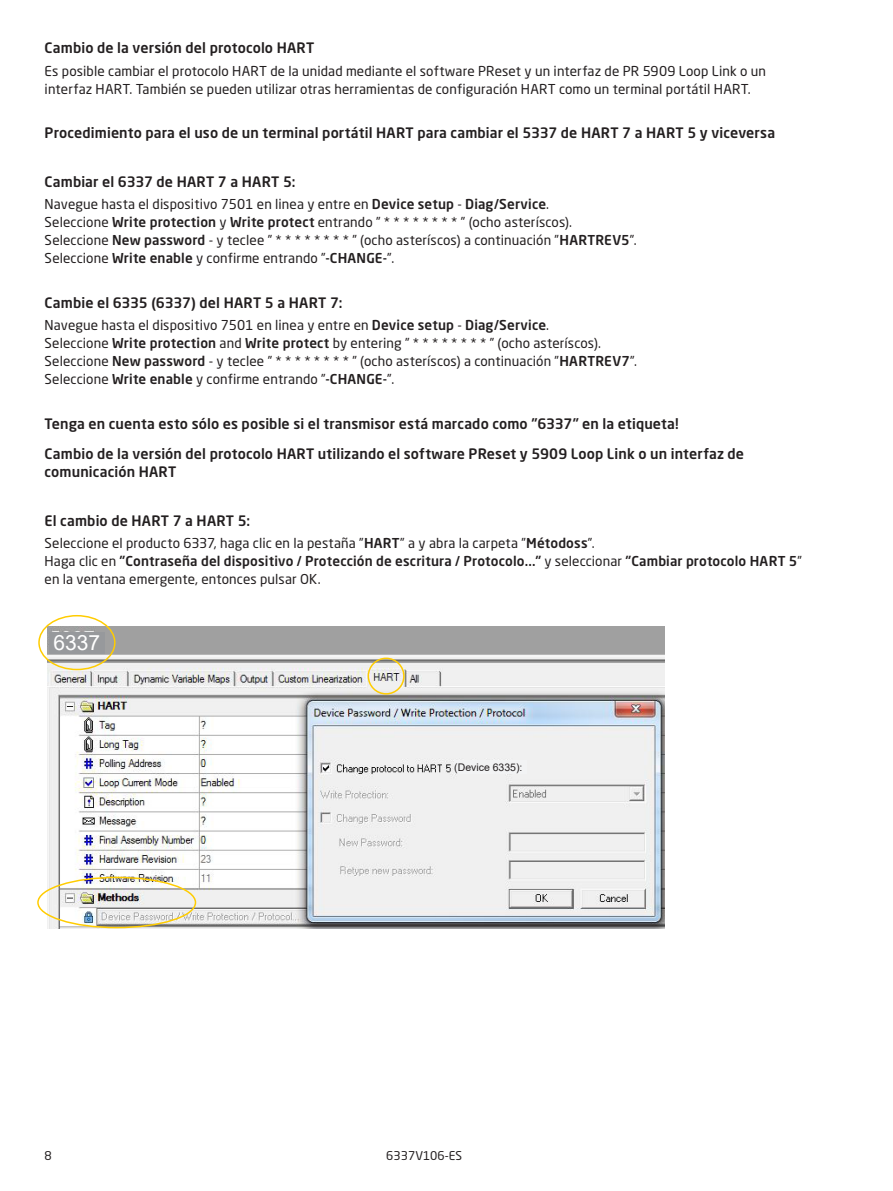
<style>
.page{position:relative;width:893px;height:1191px;background:#fff}
.page>*{position:absolute;margin:0;border:0;box-sizing:border-box;transform-origin:0 0}
.t1{font:21px "Arial";color:#fff}
.t2{font:500 14.25px/30.8px "Neo Sans Pro";letter-spacing:.01em;color:#231f20}
.t3{font:13.5px/18px "Neo Sans Pro";letter-spacing:.01em;color:#231f20}
.t4{font:12px "Neo Sans Pro";color:#231f20}
.t5{font:10.5px "Arial";color:#231f20}
.s1{font-weight:500}
</style>
<div class="page">
<img style="left:48px;top:627px;width:616px;height:301px">
<div style="left:368px;top:657px;width:37px;height:37px;border:2px solid #fc0;border-radius:50%"></div>
<div style="left:37px;top:876px;width:159px;height:52px;border:2px solid #fc0;border-radius:50%"></div>
<div style="left:49px;top:632px;width:56px;height:21px;background:#97999c"></div>
<div style="left:38px;top:615px;width:78px;height:55px;border:2px solid #fc0;border-radius:50%"></div>
<div style="left:454px;top:760px;width:73px;height:14px;background:#f2f3f4"></div>
<p class="t2" style="left:45px;top:32px;width:271px">Cambio de la versión del protocolo HART</p>
<p class="t3" style="left:45px;top:62px;width:723px">Es posible cambiar el protocolo HART de la unidad mediante el software PReset y un interfaz de PR 5909 Loop Link o un interfaz HART. También se pueden utilizar otras herramientas de configuración HART como un terminal portátil HART.</p>
<p class="t2" style="left:45px;top:117px;width:732px">Procedimiento para el uso de un terminal portátil HART para cambiar el 5337 de HART 7 a HART 5 y viceversa</p>
<p class="t2" style="left:45px;top:166px;width:252px">Cambiar el 6337 de HART 7 a HART 5:</p>
<p class="t3" style="left:45px;top:195px;width:593px">Navegue hasta el dispositivo 7501 en linea y entre en <span class="s1">Device setup</span> - <span class="s1">Diag/Service</span>.<br>Seleccione <span class="s1">Write protection</span> y <span class="s1">Write protect</span> entrando ” * * * * * * * * ” (ocho asteríscos).<br>Seleccione <span class="s1">New password</span> - y teclee ” * * * * * * * * ” (ocho asteríscos) a continuación ”<span class="s1">HARTREV5</span>”.<br>Seleccione <span class="s1">Write enable</span> y confirme entrando ”<span class="s1">-CHANGE-</span>”.</p>
<p class="t2" style="left:45px;top:287px;width:299px">Cambie el 6335 (6337) del HART 5 a HART 7:</p>
<p class="t3" style="left:45px;top:316px;width:594px">Navegue hasta el dispositivo 7501 en linea y entre en <span class="s1">Device setup</span> - <span class="s1">Diag/Service</span>.<br>Seleccione <span class="s1">Write protection</span> and <span class="s1">Write protect</span> by entering ” * * * * * * * * ” (ocho asteríscos).<br>Seleccione <span class="s1">New password</span> - y teclee ” * * * * * * * * ” (ocho asteríscos) a continuación ”<span class="s1">HARTREV7</span>”.<br>Seleccione <span class="s1">Write enable</span> y confirme entrando ”<span class="s1">-CHANGE-</span>”.</p>
<p class="t2" style="left:45px;top:407px;width:701px">Tenga en cuenta esto sólo es posible si el transmisor está marcado como "6337" en la etiqueta!<br>Cambio de la versión del protocolo HART utilizando el software PReset y 5909 Loop Link o un interfaz de</p>
<p class="t2" style="left:45px;top:456px;width:133px">comunicación HART</p>
<p class="t2" style="left:45px;top:505px;width:207px">El cambio de HART 7 a HART 5:</p>
<p class="t3" style="left:45px;top:534px;width:759px">Seleccione el producto 6337, haga clic en la pestaña ”<span class="s1">HART</span>” a y abra la carpeta ”<span class="s1">Métodoss</span>”.<br>Haga clic en <span class="s1">"Contraseña del dispositivo / Protección de escritura / Protocolo..."</span> y seleccionar <span class="s1">"Cambiar protocolo HART 5</span>” en la ventana emergente, entonces pulsar OK.</p>
<h1 class="t1" style="left:54px;top:628px;width:48px">6337</h1>
<p class="t5" style="left:454px;top:760px;width:70px">(Device 6335):</p>
<p class="t4" style="left:45px;top:1148px;width:9px">8</p>
<p class="t4" style="left:386px;top:1148px;width:77px">6337V106-ES</p>
</div>
